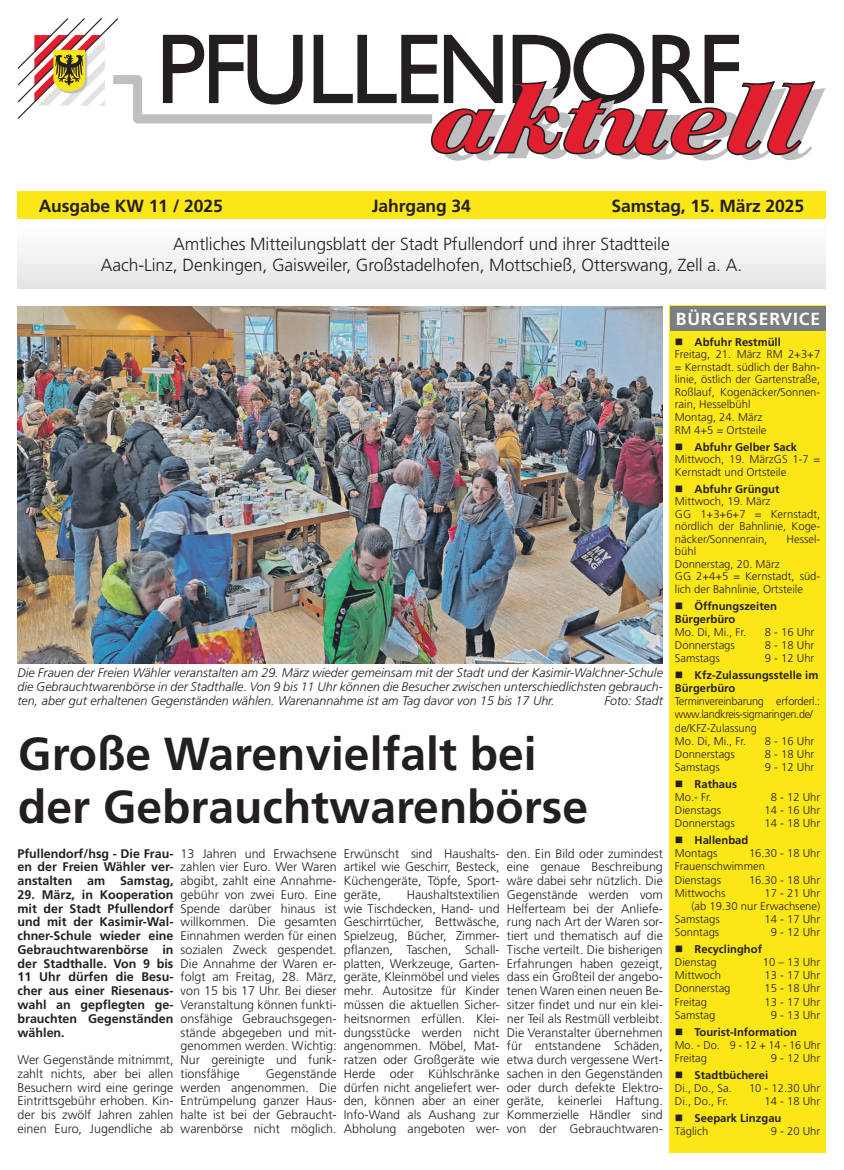
<style>
.page{position:relative;width:844px;height:1170px;background:#fff}
.page>*{position:absolute;margin:0;border:0;box-sizing:border-box;transform-origin:0 0}
.t1{font:700 46.25px/53.4px "Frutiger LT Std";color:#231f20}
.t2{font:300 17.5px/21.2px "Frutiger LT Std";letter-spacing:-.005em;color:#231f20;text-align:center}
.t3{font:700 17.5px "Frutiger LT Std";letter-spacing:-.005em;color:#231f20}
.t4{font:700 17.5px "Frutiger LT Std";letter-spacing:.05em;color:#fff}
.t5{font:300 12.5px/13.8px "Frutiger LT Std";color:#231f20;text-align:justify}
.t6{font:italic 300 12.5px/13.8px "Frutiger LT Std";color:#231f20;text-align:justify}
.t7{font:700 12.5px/13.8px "Frutiger LT Std";color:#231f20;text-align:justify}
.t8{font:300 11.25px/12.5px "Frutiger LT Std";color:#231f20}
.t9{font:700 11.25px/13.1px "Frutiger LT Std";color:#231f20}
.t10{font:300 11.25px/13.1px "Frutiger LT Std";letter-spacing:-.02em;color:#231f20}
.s1{font-weight:700}
.s2{font-weight:300}
</style>
<div class="page">
<svg style="left:18px;top:18px;width:807px;height:143px"></svg>
<div style="left:18px;top:219px;width:807px;height:69px;background:linear-gradient(to bottom,#fff,#e5e6e7)"></div>
<div style="left:18px;top:191px;width:807px;height:28px;background:#fce716"></div>
<div style="left:669px;top:305px;width:156px;height:847px;background:#fce716"></div>
<div style="left:670px;top:306px;width:156px;height:24px;background:#7c7e81"></div>
<img style="left:18px;top:306px;width:645px;height:358px">
<h2 class="t3" style="left:39px;top:195px;width:186px">Ausgabe KW 11 / 2025</h2>
<h2 class="t3" style="left:372px;top:195px;width:101px">Jahrgang 34</h2>
<h2 class="t3" style="left:611px;top:195px;width:194px">Samstag, 15. März 2025</h2>
<h2 class="t2" style="left:101px;top:233px;width:643px">Amtliches Mitteilungsblatt der Stadt Pfullendorf und ihrer Stadtteile<br>Aach-Linz, Denkingen, Gaisweiler, Großstadelhofen, Mottschieß, Otterswang, Zell a. A.</h2>
<p class="t6" style="left:18px;top:666px;width:647px">Die Frauen der Freien Wähler veranstalten am 29. März wieder gemeinsam mit der Stadt und der Kasimir-Walchner-Schule die Gebrauchtwarenbörse in der Stadthalle. Von 9 bis 11 Uhr können die Besucher zwischen unterschiedlichsten gebrauch&shy;ten, aber gut erhaltenen Gegenständen wählen. Warenannahme ist am Tag davor von 15 bis 17 Uhr.</p>
<p class="t6" style="left:604px;top:693px;width:60px">Foto: Stadt</p>
<h1 class="t1" style="left:18px;top:727px;width:571px">Große Warenvielfalt bei der Gebrauchtwarenbörse</h1>
<p class="t7" style="left:18px;top:846px;width:158px">Pfullendorf/hsg - Die Frau&shy;en der Freien Wähler ver&shy;anstalten am Samstag,</p>
<p class="t7" style="left:18px;top:887px;width:158px">29. März, in Kooperation mit der Stadt Pfullendorf und mit der Kasimir-Wal&shy;chner-Schule wieder eine Gebrauchtwarenbörse in der Stadthalle. Von 9 bis 11 Uhr dürfen die Besu&shy;cher aus einer Riesenaus&shy;wahl an gepflegten ge&shy;brauchten Gegenständen wählen.</p>
<p class="t5" style="left:18px;top:1052px;width:158px">Wer Gegenstände mitnimmt, zahlt nichts, aber bei allen Besuchern wird eine geringe Eintrittsgebühr erhoben. Kin&shy;der bis zwölf Jahren zahlen einen Euro, Jugendliche ab</p>
<p class="t5" style="left:181px;top:846px;width:158px">13 Jahren und Erwachsene zahlen vier Euro. Wer Waren abgibt, zahlt eine Annahme&shy;gebühr von zwei Euro. Eine Spende darüber hinaus ist willkommen. Die gesamten Einnahmen werden für einen sozialen Zweck gespendet.<br>Die Annahme der Waren er&shy;folgt am Freitag, 28. März, von 15 bis 17 Uhr. Bei dieser Veranstaltung können funkti&shy;onsfähige Gebrauchsgegen&shy;stände abgegeben und mit&shy;genommen werden. Wichtig:<br>Nur gereinigte und funk&shy;tionsfähige</p>
<p class="t5" style="left:344px;top:846px;width:158px">Erwünscht sind Haushalts&shy;artikel wie Geschirr, Besteck, Küchengeräte, Töpfe, Sport&shy;geräte,</p>
<p class="t5" style="left:507px;top:846px;width:158px">den. Ein Bild oder zumindest eine genaue Beschreibung wäre dabei sehr nützlich. Die Gegenstände werden vom Helferteam bei der Anliefe&shy;rung nach Art der Waren sor&shy;tiert und thematisch auf die Tische verteilt. Die bisherigen Erfahrungen haben gezeigt, dass ein Großteil der angebo&shy;tenen Waren einen neuen Be&shy;sitzer findet und nur ein klei&shy;ner Teil als Restmüll verbleibt.<br>Die Veranstalter übernehmen für entstandene Schäden, etwa durch vergessene Wert&shy;sachen in den Gegenständen oder durch defekte Elektro&shy;geräte, keinerlei Haftung.<br>Kommerzielle Händler sind von der Gebrauchtwaren-</p>
<p class="t5" style="left:344px;top:887px;width:158px;text-indent:63px">Haushaltstextilien wie Tischdecken, Hand- und Geschirrtücher, Bettwäsche, Spielzeug, Bücher, Zimmer&shy;pflanzen, Taschen, Schall&shy;platten, Werkzeuge, Garten&shy;geräte, Kleinmöbel und vieles mehr. Autositze für Kinder müssen die aktuellen Sicher&shy;heitsnormen erfüllen. Klei&shy;dungsstücke werden nicht angenommen. Möbel, Mat&shy;ratzen oder Großgeräte wie Herde oder Kühlschränke dürfen nicht angeliefert wer&shy;den, können aber an einer Info-Wand als Aushang zur Abholung angeboten wer-</p>
<p class="t5" style="left:181px;top:1066px;width:158px;text-indent:85px">Gegenstände werden angenommen. Die Entrümpelung ganzer Haus&shy;halte ist bei der Gebraucht&shy;warenbörse nicht möglich.</p>
<h2 class="t4" style="left:676px;top:308px;width:146px">BÜRGERSERVICE</h2>
<p class="t8" style="left:675px;top:335px;width:147px">■ <span class="s1">Abfuhr Restmüll<br></span>Freitag, 21. März RM 2+3+7 = Kernstadt. südlich der Bahn&shy;linie, östlich der Gartenstraße,<br>Roßlauf, Kogenäcker/Sonnen&shy;rain, Hesselbühl<br>Montag, 24. März<br>RM 4+5 = Ortsteile</p>
<p class="t8" style="left:675px;top:441px;width:147px">■ <span class="s1">Abfuhr Gelber Sack<br></span>Mittwoch, 19. MärzGS 1-7 =<br>Kernstadt und Ortsteile</p>
<p class="t8" style="left:675px;top:482px;width:147px">■ <span class="s1">Abfuhr Grüngut<br></span>Mittwoch, 19. März<br>GG 1+3+6+7 = Kernstadt, nördlich der Bahnlinie, Koge&shy;näcker/Sonnenrain,</p>
<p class="t8" style="left:786px;top:532px;width:35px">Hessel-</p>
<p class="t8" style="left:675px;top:545px;width:147px">bühl<br>Donnerstag, 20. März<br>GG 2+4+5 = Kernstadt, süd&shy;lich der Bahnlinie, Ortsteile</p>
<p class="t9" style="left:675px;top:599px;width:103px">■ Öffnungszeiten<br>Bürgerbüro</p>
<p class="t8" style="left:675px;top:626px;width:73px">Mo. Di, Mi., Fr.</p>
<p class="t8" style="left:765px;top:626px;width:51px">8 - 16 Uhr</p>
<p class="t8" style="left:675px;top:639px;width:62px">Donnerstags</p>
<p class="t8" style="left:765px;top:639px;width:51px">8 - 18 Uhr</p>
<p class="t8" style="left:675px;top:652px;width:47px">Samstags</p>
<p class="t8" style="left:765px;top:652px;width:51px">9 - 12 Uhr</p>
<p class="t9" style="left:675px;top:668px;width:145px">■ Kfz-Zulassungsstelle im<br>Bürgerbüro</p>
<p class="t10" style="left:675px;top:695px;width:147px">Terminvereinbarung erforderl.: www.landkreis-sigmaringen.de/ de/KFZ-Zulassung<br>Mo. Di, Mi., Fr.</p>
<p class="t8" style="left:765px;top:734px;width:51px">8 - 16 Uhr</p>
<p class="t8" style="left:675px;top:747px;width:62px">Donnerstags</p>
<p class="t8" style="left:765px;top:747px;width:51px">8 - 18 Uhr</p>
<p class="t8" style="left:675px;top:761px;width:47px">Samstags</p>
<p class="t8" style="left:765px;top:761px;width:51px">9 - 12 Uhr</p>
<p class="t9" style="left:675px;top:777px;width:64px">■ Rathaus<br><span class="s2">Mo.- Fr.</span></p>
<p class="t8" style="left:771px;top:791px;width:51px">8 - 12 Uhr</p>
<p class="t8" style="left:675px;top:804px;width:48px">Dienstags</p>
<p class="t8" style="left:765px;top:804px;width:57px">14 - 16 Uhr</p>
<p class="t8" style="left:675px;top:817px;width:62px">Donnerstags</p>
<p class="t8" style="left:765px;top:817px;width:57px">14 - 18 Uhr</p>
<p class="t9" style="left:675px;top:833px;width:75px">■ Hallenbad<br><span class="s2">Montags</span></p>
<p class="t8" style="left:675px;top:846px;width:147px;line-height:13.1px;text-indent:74px">16.30 - 18 Uhr<br>Frauenschwimmen<br>Dienstags</p>
<p class="t8" style="left:749px;top:873px;width:73px">16.30 - 18 Uhr</p>
<p class="t8" style="left:675px;top:886px;width:52px">Mittwochs</p>
<p class="t8" style="left:765px;top:886px;width:57px">17 - 21 Uhr</p>
<p class="t8" style="left:691px;top:899px;width:130px">(ab 19.30 nur Erwachsene)</p>
<p class="t8" style="left:675px;top:912px;width:47px">Samstags</p>
<p class="t8" style="left:765px;top:912px;width:57px">14 - 17 Uhr</p>
<p class="t8" style="left:675px;top:926px;width:46px">Sonntags</p>
<p class="t8" style="left:771px;top:926px;width:51px">9 - 12 Uhr</p>
<p class="t9" style="left:675px;top:942px;width:89px">■ Recyclinghof<br><span class="s2">Dienstag</span></p>
<p class="t8" style="left:763px;top:956px;width:59px">10 – 13 Uhr</p>
<p class="t8" style="left:675px;top:969px;width:48px">Mittwoch</p>
<p class="t8" style="left:765px;top:969px;width:57px">13 - 17 Uhr</p>
<p class="t8" style="left:675px;top:982px;width:57px">Donnerstag</p>
<p class="t8" style="left:765px;top:982px;width:57px">15 - 18 Uhr</p>
<p class="t8" style="left:675px;top:995px;width:34px">Freitag</p>
<p class="t8" style="left:765px;top:995px;width:57px">13 - 17 Uhr</p>
<p class="t8" style="left:675px;top:1008px;width:42px">Samstag</p>
<p class="t8" style="left:771px;top:1008px;width:51px">9 - 13 Uhr</p>
<p class="t8" style="left:675px;top:1025px;width:147px;line-height:13.1px">■ <span class="s1">Tourist-Information<br></span>Mo. - Do. 9 - 12 + 14 - 16 Uhr<br>Freitag</p>
<p class="t8" style="left:771px;top:1051px;width:51px">9 - 12 Uhr</p>
<p class="t9" style="left:675px;top:1068px;width:95px">■ Stadtbücherei<br><span class="s2">Di., Do., Sa.</span></p>
<p class="t8" style="left:749px;top:1081px;width:73px">10 - 12.30 Uhr</p>
<p class="t8" style="left:675px;top:1094px;width:55px">Di., Do., Fr.</p>
<p class="t8" style="left:765px;top:1094px;width:57px">14 - 18 Uhr</p>
<p class="t9" style="left:675px;top:1111px;width:108px">■ Seepark Linzgau<br><span class="s2">Täglich</span></p>
<p class="t8" style="left:771px;top:1124px;width:51px">9 - 20 Uhr</p>
</div>
